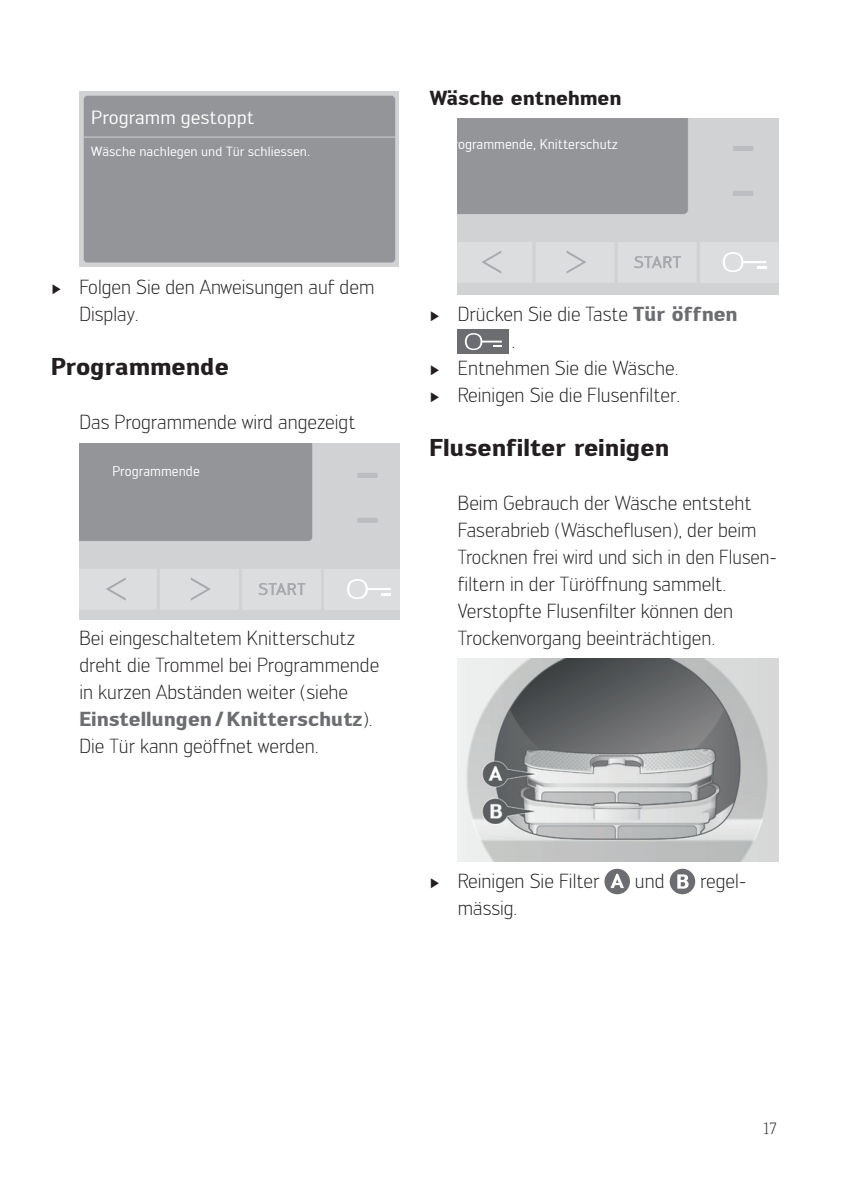
<style>
.page{position:relative;width:842px;height:1191px;background:#fff}
.page>*{position:absolute;margin:0;border:0;box-sizing:border-box;transform-origin:0 0}
.t1{font:700 24px "Engel";color:#231f20}
.t2{font:300 20px/27px "Engel";color:#231f20}
.t3{font:700 20px "Engel";color:#231f20}
.t4{font:18.8px "Engel";color:#fff;scale:1.06 1}
.t5{font:300 16px "Engel";color:#231f20}
.t6{font:14px "Engel";color:#fff}
.t7{font:13.2px "Engel";color:#fff;scale:1.06 1}
.s1{font-family:"Century";font-weight:400;font-size:14px}
.s2{font-weight:700;color:#6c6d70}
</style>
<div class="page">
<div style="left:79px;top:91px;width:320px;height:176px;background:#d1d2d4"></div>
<div style="left:83px;top:95px;width:313px;height:168px;background:#939598"></div>
<hr style="left:84px;top:137px;width:312px;height:1px;background:#d1d2d4">
<div style="left:79px;top:444px;width:321px;height:175px;background:#d1d2d4"></div>
<div style="left:324px;top:569px;width:76px;height:41px;background:#dcdddf"></div>
<svg style="left:347px;top:579px;width:21px;height:20px"></svg>
<svg style="left:381px;top:593px;width:10px;height:2px"></svg>
<svg style="left:79px;top:569px;width:242px;height:41px;background:#d9dadc"></svg>
<div style="left:349px;top:581px;width:16px;height:16px;background:#dcdddf;border-radius:50%"></div>
<div style="left:357px;top:518px;width:21px;height:5px;background:#bcbdc0"></div>
<div style="left:357px;top:473px;width:21px;height:5px;background:#bcbdc0"></div>
<div style="left:79px;top:444px;width:237px;height:101px;background:#d1d2d4"></div>
<div style="left:79px;top:444px;width:234px;height:97px;background:#939598"></div>
<div style="left:458px;top:118px;width:320px;height:176px;background:#d1d2d4"></div>
<div style="left:700px;top:242px;width:78px;height:41px;background:#dcdddf"></div>
<svg style="left:723px;top:252px;width:20px;height:20px"></svg>
<svg style="left:757px;top:266px;width:9px;height:3px"></svg>
<svg style="left:458px;top:242px;width:239px;height:41px;background:#d9dadc"></svg>
<div style="left:733px;top:191px;width:20px;height:5px;background:#bcbdc0"></div>
<div style="left:733px;top:146px;width:20px;height:5px;background:#bcbdc0"></div>
<div style="left:458px;top:118px;width:234px;height:100px;background:#d1d2d4"></div>
<div style="left:458px;top:118px;width:230px;height:96px;background:#939598"></div>
<div style="left:725px;top:254px;width:16px;height:16px;background:#dcdddf;border-radius:50%"></div>
<div style="left:458px;top:329px;width:51px;height:25px;background:#6c6d70"></div>
<svg style="left:465px;top:333px;width:37px;height:17px"></svg>
<img style="left:458px;top:658px;width:320px;height:203px">
<div style="left:604px;top:868px;width:26px;height:26px;background:#6c6d70;border-radius:50%"></div>
<svg style="left:610px;top:873px;width:14px;height:15px"></svg>
<div style="left:670px;top:868px;width:25px;height:26px;background:#6c6d70;border-radius:50%"></div>
<svg style="left:677px;top:874px;width:12px;height:14px"></svg>
<p class="t4" style="left:91px;top:106px;width:155px">Programm gestoppt</p>
<p class="t7" style="left:91px;top:144px;width:208px">Wäsche nachlegen und Tür schliessen.</p>
<p class="t2" style="left:79px;top:273px;width:297px;text-indent:-28px"><span class="s1">►</span> Folgen Sie den Anweisungen auf dem<br>Display.</p>
<p class="t1" style="left:51px;top:352px;width:180px">Programmende</p>
<p class="t2" style="left:79px;top:408px;width:278px">Das Programmende wird angezeigt</p>
<p class="t6" style="left:113px;top:463px;width:89px">Programmende</p>
<p class="t2" style="left:79px;top:624px;width:301px">Bei eingeschaltetem Knitterschutz dreht die Trommel bei Programmende in kurzen Abständen weiter (siehe <span class="s2">Einstellungen/Knitterschutz</span>).<br>Die Tür kann geöffnet werden.</p>
<p class="t3" style="left:429px;top:86px;width:193px">Wäsche entnehmen</p>
<p class="t6" style="left:446px;top:136px;width:174px">Programmende, Knitterschutz</p>
<p class="t2" style="left:429px;top:300px;width:310px"><span class="s1">►</span> Drücken Sie die Taste <span class="s2">Tür öffnen</span></p>
<p class="t2" style="left:511px;top:327px;width:5px">.</p>
<p class="t2" style="left:429px;top:354px;width:251px"><span class="s1">►</span> Entnehmen Sie die Wäsche.</p>
<p class="t2" style="left:429px;top:381px;width:252px"><span class="s1">►</span> Reinigen Sie die Flusenfilter.</p>
<p class="t1" style="left:429px;top:433px;width:241px">Flusenfilter reinigen</p>
<p class="t2" style="left:458px;top:489px;width:321px">Beim Gebrauch der Wäsche entsteht Faserabrieb (Wäscheflusen), der beim Trocknen frei wird und sich in den Flusen&shy;filtern in der Türöffnung sammelt.<br>Verstopfte Flusenfilter können den Trockenvorgang beeinträchtigen.</p>
<p class="t2" style="left:429px;top:867px;width:171px"><span class="s1">►</span> Reinigen Sie Filter</p>
<p class="t2" style="left:635px;top:867px;width:31px">und</p>
<p class="t2" style="left:700px;top:867px;width:48px">regel-</p>
<p class="t2" style="left:458px;top:894px;width:61px">mässig.</p>
<p class="t5" style="left:763px;top:1119px;width:15px">17</p>
</div>
